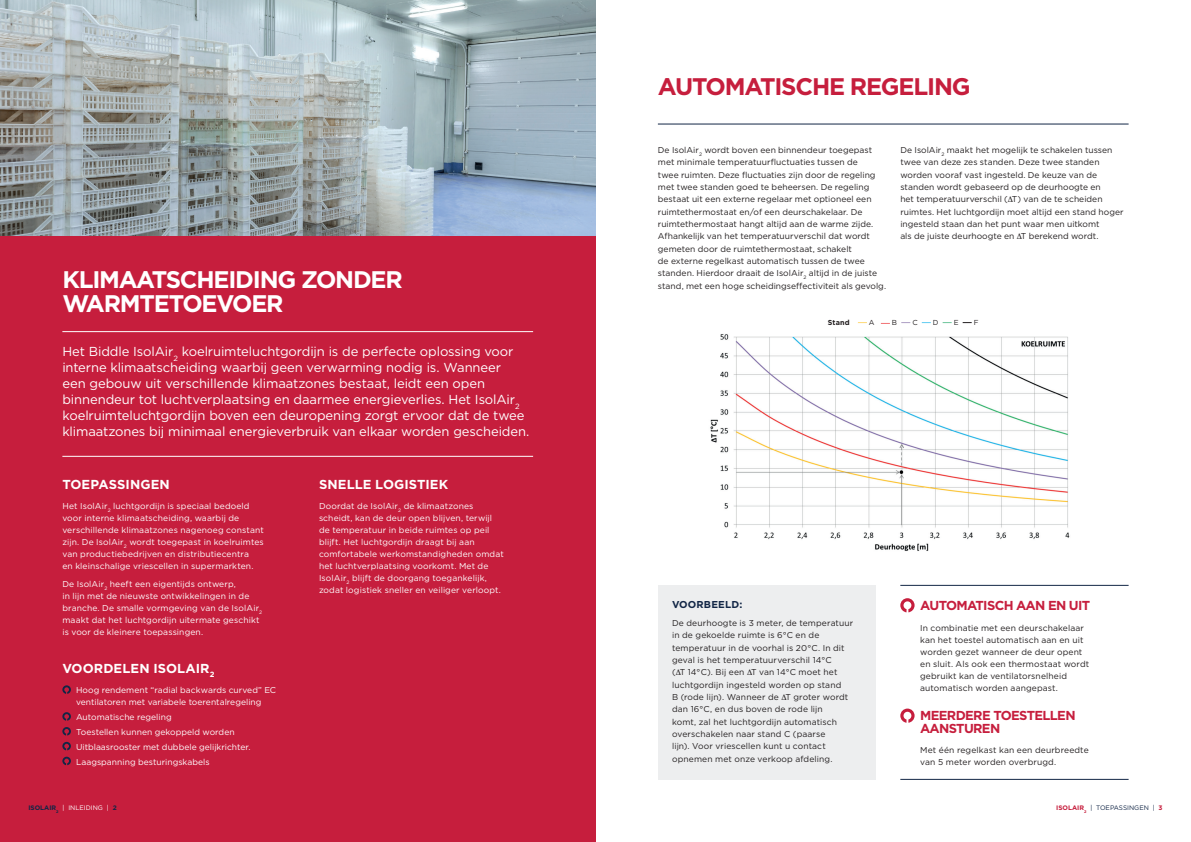
<style>
.page{position:relative;width:1191px;height:842px;background:#fff}
.page>*{position:absolute;margin:0;border:0;box-sizing:border-box;transform-origin:0 0}
.t1{font:700 24px/24px "Gotham";letter-spacing:-.05em;color:#fff}
.t2{font:700 24px "Gotham";letter-spacing:-.05em;color:#c61e3d}
.Body_copy_black{font:13px/16px "Gotham";letter-spacing:-.01em;color:#fff}
.t3{font:700 13px/12.5px "Gotham";letter-spacing:-.05em;color:#c61e3d}
.Body_copy_black-2{font:700 13px "Gotham";letter-spacing:.005em;color:#fff}
.Body_copy_8pt{font:700 13px "Gotham";letter-spacing:.005em;color:#fff}
.Body_copy_8pt-2{font:700 10px "Gotham";letter-spacing:.015em;color:#122646}
.Body_copy_8pt-3{font:8.5px/12.4px "Gotham";letter-spacing:.005em;color:#231f20}
.Body_copy_black-3{font:8.5px/12px "Gotham";letter-spacing:.01em;color:#fff}
.Body_copy_8pt-4{font:7.2px "Gotham";color:#231f20}
.Body_copy_8pt-5{font:700 7.2px "Gotham";letter-spacing:.015em;color:#231f20}
.t4{font:6.5px "Gotham";color:#122646}
.t5{font:6.5px "Gotham";color:#fff}
.s1{font-weight:700;color:#122646}
.s2{font-weight:700;color:#c61e3d}
</style>
<div class="page">
<div style="left:0;top:0;width:595px;height:842px;background:#c61e3d"></div>
<div style="left:658px;top:586px;width:217px;height:194px;background:#edeeef"></div>
<hr style="left:62px;top:331px;width:471px;height:1px;background:#fff">
<hr style="left:62px;top:456px;width:471px;height:1px;background:#fff">
<svg style="left:62px;top:685px;width:9px;height:9px"></svg>
<svg style="left:62px;top:712px;width:9px;height:9px"></svg>
<svg style="left:62px;top:727px;width:9px;height:8px"></svg>
<svg style="left:62px;top:742px;width:9px;height:8px"></svg>
<svg style="left:62px;top:757px;width:9px;height:8px"></svg>
<hr style="left:658px;top:124px;width:470px;height:1px;background:#122646">
<hr style="left:900px;top:585px;width:228px;height:1px;background:#122646">
<hr style="left:900px;top:779px;width:228px;height:1px;background:#122646">
<svg style="left:900px;top:598px;width:14px;height:14px"></svg>
<svg style="left:900px;top:708px;width:14px;height:15px"></svg>
<img style="left:710px;top:334px;width:360px;height:217px">
<img style="left:0;top:0;width:595px;height:235px">
<p class="t1" style="left:62px;top:267px;width:342px">KLIMAATSCHEIDING ZONDER<br>WARMTETOEVOER</p>
<p class="Body_copy_black" style="left:62px;top:343px;width:468px">Het Biddle IsolAir<sub>2</sub> koelruimteluchtgordijn is de perfecte oplossing voor interne klimaatscheiding waarbij geen verwarming nodig is. Wanneer<br>een gebouw uit verschillende klimaatzones bestaat, leidt een open binnendeur tot luchtverplaatsing en daarmee energieverlies. Het IsolAir<sub>2 </sub>koelruimteluchtgordijn boven een deuropening zorgt ervoor dat de twee klimaatzones bij minimaal energieverbruik van elkaar worden gescheiden.</p>
<p class="Body_copy_black-2" style="left:62px;top:475px;width:109px">TOEPASSINGEN</p>
<p class="Body_copy_black-3" style="left:62px;top:500px;width:203px">Het IsolAir<sub>2</sub> luchtgordijn is speciaal bedoeld voor interne klimaatscheiding, waarbij de verschillende klimaatzones nagenoeg constant zijn. De IsolAir<sub>2</sub> wordt toegepast in koelruimtes van productiebedrijven en distributiecentra<br>en kleinschalige vriescellen in supermarkten.</p>
<p class="Body_copy_black-3" style="left:62px;top:577px;width:201px">De IsolAir<sub>2</sub> heeft een eigentijds ontwerp,<br>in lijn met de nieuwste ontwikkelingen in de branche. De smalle vormgeving van de IsolAir<sub>2 </sub>maakt dat het luchtgordijn uitermate geschikt is voor de kleinere toepassingen.</p>
<p class="Body_copy_8pt" style="left:62px;top:660px;width:154px">VOORDELEN ISOLAIR<sub>2</sub></p>
<p class="Body_copy_black-3" style="left:76px;top:684px;width:202px">Hoog rendement “radial backwards curved” EC ventilatoren met variabele toerentalregeling</p>
<p class="Body_copy_black-3" style="left:76px;top:711px;width:97px">Automatische regeling</p>
<p class="Body_copy_black-3" style="left:76px;top:726px;width:160px">Toestellen kunnen gekoppeld worden</p>
<p class="Body_copy_black-3" style="left:76px;top:741px;width:176px">Uitblaasrooster met dubbele gelijkrichter.</p>
<p class="Body_copy_black-3" style="left:76px;top:755px;width:135px">Laagspanning besturingskabels</p>
<p class="t5" style="left:28px;top:804px;width:90px"><span class="s1">ISOLAIR</span><sub>2</sub> | INLEIDING | <span class="s1">2</span></p>
<p class="Body_copy_black-2" style="left:319px;top:475px;width:131px">SNELLE LOGISTIEK</p>
<p class="Body_copy_black-3" style="left:319px;top:500px;width:186px">Doordat de IsolAir<sub>2</sub> de klimaatzones scheidt, kan de deur open blijven, terwijl de temperatuur in beide ruimtes op peil blijft. Het luchtgordijn draagt bij aan comfortabele werkomstandigheden omdat het luchtverplaatsing voorkomt. Met de IsolAir<sub>2</sub> blijft de doorgang toegankelijk, zodat logistiek sneller en veiliger verloopt.</p>
<p class="t2" style="left:658px;top:71px;width:314px">AUTOMATISCHE REGELING</p>
<p class="Body_copy_8pt-3" style="left:658px;top:144px;width:230px">De IsolAir<sub>2</sub> wordt boven een binnendeur toegepast met minimale temperatuurfluctuaties tussen de<br>twee ruimten. Deze fluctuaties zijn door de regeling met twee standen goed te beheersen. De regeling bestaat uit een externe regelaar met optioneel een ruimtethermostaat en/of een deurschakelaar. De ruimtethermostaat hangt altijd aan de warme zijde.<br>Afhankelijk van het temperatuurverschil dat wordt gemeten door de ruimtethermostaat, schakelt<br>de externe regelkast automatisch tussen de twee standen. Hierdoor draait de IsolAir<sub>2</sub> altijd in de juiste stand, met een hoge scheidingseffectiviteit als gevolg.</p>
<p class="Body_copy_8pt-3" style="left:900px;top:144px;width:225px">De IsolAir<sub>2</sub> maakt het mogelijk te schakelen tussen twee van deze zes standen. Deze twee standen worden vooraf vast ingesteld. De keuze van de standen wordt gebaseerd op de deurhoogte en<br>het temperatuurverschil (∆T) van de te scheiden ruimtes. Het luchtgordijn moet altijd een stand hoger ingesteld staan dan het punt waar men uitkomt<br>als de juiste deurhoogte en ∆T berekend wordt.</p>
<p class="Body_copy_8pt-5" style="left:828px;top:317px;width:23px">Stand</p>
<p class="Body_copy_8pt-4" style="left:869px;top:318px;width:7px">A</p>
<p class="Body_copy_8pt-4" style="left:892px;top:318px;width:7px">B</p>
<p class="Body_copy_8pt-4" style="left:912px;top:318px;width:7px">C</p>
<p class="Body_copy_8pt-4" style="left:933px;top:318px;width:7px">D</p>
<p class="Body_copy_8pt-4" style="left:953px;top:318px;width:6px">E</p>
<p class="Body_copy_8pt-4" style="left:973px;top:318px;width:6px">F</p>
<p class="Body_copy_8pt-2" style="left:672px;top:598px;width:72px">VOORBEELD:</p>
<p class="Body_copy_8pt-3" style="left:672px;top:616px;width:183px">De deurhoogte is 3 meter, de temperatuur in de gekoelde ruimte is 6°C en de temperatuur in de voorhal is 20°C. In dit geval is het temperatuurverschil 14°C<br>(∆T 14°C). Bij een ∆T van 14°C moet het luchtgordijn ingesteld worden op stand<br>B (rode lijn). Wanneer de ∆T groter wordt dan 16°C, en dus boven de rode lijn<br>komt, zal het luchtgordijn automatisch overschakelen naar stand C (paarse<br>lijn). Voor vriescellen kunt u contact opnemen met onze verkoop afdeling.</p>
<p class="t3" style="left:920px;top:599px;width:172px">AUTOMATISCH AAN EN UIT</p>
<p class="Body_copy_8pt-3" style="left:920px;top:621px;width:170px;line-height:12px">In combinatie met een deurschakelaar kan het toestel automatisch aan en uit worden gezet wanneer de deur opent en sluit. Als ook een thermostaat wordt gebruikt kan de ventilatorsnelheid automatisch worden aangepast.</p>
<p class="t3" style="left:920px;top:709px;width:157px">MEERDERE TOESTELLEN<br>AANSTUREN</p>
<p class="Body_copy_8pt-3" style="left:920px;top:744px;width:170px;line-height:12px">Met één regelkast kan een deurbreedte van 5 meter worden overbrugd.</p>
<p class="t4" style="left:1056px;top:804px;width:108px"><span class="s2">ISOLAIR</span><sub>2</sub> | TOEPASSINGEN | <span class="s2">3</span></p>
</div>
